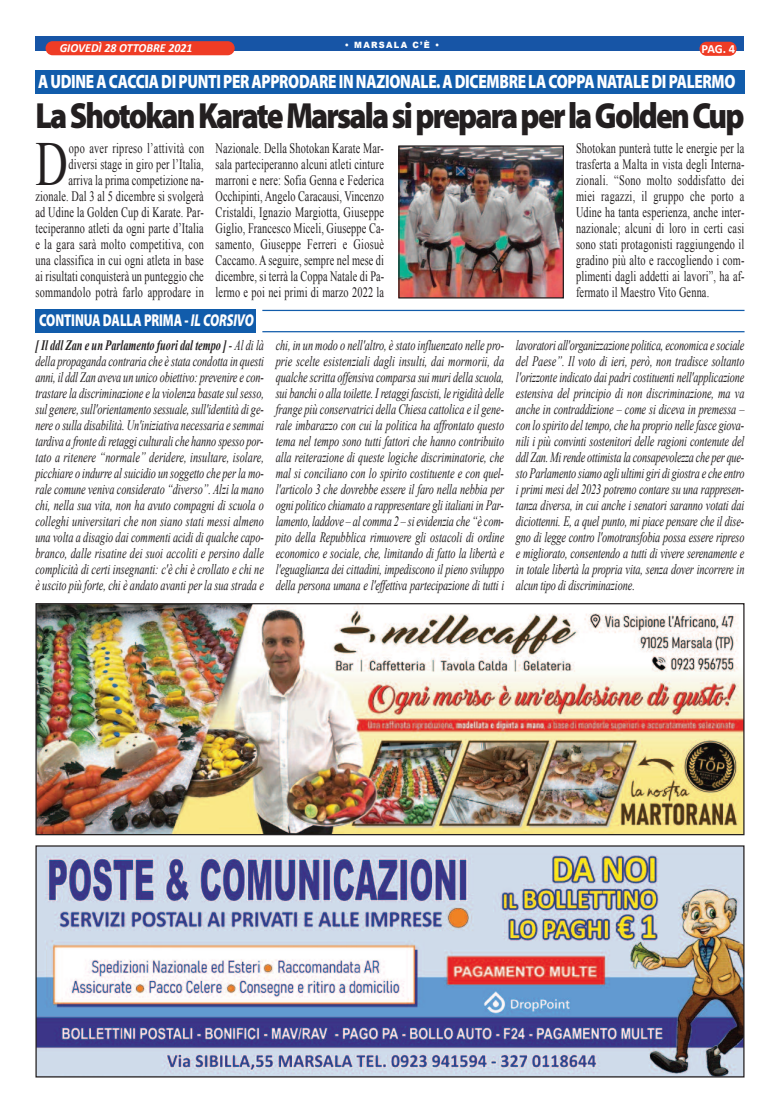
<style>
.page{position:relative;width:780px;height:1113px;background:#fff}
.page>*{position:absolute;margin:0;border:0;box-sizing:border-box;transform-origin:0 0}
.t1{font:62.62px "Times New Roman";color:#231f20;scale:.72 1}
.t2{font:900 36.5px "Myriad Pro";letter-spacing:-.06em;color:#231f20;scale:.86 1}
.t3{font:900 19.38px "Myriad Pro";letter-spacing:-.02em;color:#fff;scale:.79 1}
.t4{font:900 17.25px "Myriad Pro";letter-spacing:-.01em;color:#fff;scale:.74 1}
.t5{font:italic 14.38px/16px "Times New Roman";letter-spacing:-.015em;color:#231f20;text-align:justify;scale:.72 1}
.t6{font:14.38px/16px "Times New Roman";letter-spacing:.015em;color:#231f20;text-align:justify;scale:.72 1}
.t7{font:700 12.5px "Calibri";color:#fff}
.t8{font:italic 700 12.38px "Calibri";color:#fff;scale:.96 1}
.t9{font:900 8.62px "Arial";letter-spacing:.15em;color:#fff;scale:.96 1}
.s1{font-style:italic}
.s2{font-weight:700}
</style>
<div class="page">
<div style="left:35px;top:36px;width:709px;height:14px;background:#1755a6"></div>
<div style="left:699px;top:42px;width:37px;height:14px;background:#ef3c25;border-radius:7px"></div>
<div style="left:46px;top:41px;width:189px;height:14px;background:#ef3c25;border-radius:7px"></div>
<img style="left:37px;top:847px;width:705px;height:228px">
<div style="left:35px;top:845px;width:709px;height:232px;border:1px solid #231f20"></div>
<img style="left:37px;top:605px;width:705px;height:228px">
<div style="left:35px;top:603px;width:709px;height:232px;border:1px solid #231f20"></div>
<img style="left:400px;top:147px;width:162px;height:149px">
<div style="left:398px;top:145px;width:166px;height:153px;border:1px solid #231f20"></div>
<div style="left:35px;top:70px;width:709px;height:23px;background:#115cab"></div>
<hr style="left:262px;top:310px;width:482px;height:1px;background:#115cab">
<hr style="left:262px;top:331px;width:482px;height:1px;background:#115cab">
<div style="left:35px;top:309px;width:221px;height:24px;background:#115cab"></div>
<p class="t9" style="left:345px;top:39px;width:100px">• MARSALA C’È •</p>
<p class="t8" style="left:60px;top:43px;width:140px">GIOVEDÌ 28 OTTOBRE 2021</p>
<p class="t7" style="left:701px;top:44px;width:35px">PAG. 4</p>
<h3 class="t3" style="left:38px;top:74px;width:884px">A UDINE A CACCIA DI PUNTI PER APPRODARE IN NAZIONALE.A DICEMBRE LA COPPA NATALE DI PALERMO</h3>
<h2 class="t2" style="left:35px;top:102px;width:826px">LASHOTOKANKARATEMARSALASIPREPARAPERLAGOLDENCUP</h2>
<h1 class="t1" style="left:35px;top:129px;width:46px">D</h1>
<p class="t6" style="left:35px;top:140px;width:236px;text-align:right">opo aver ripreso l’attività con<br>diversi stage in giro per l’Italia,<br>arriva la prima competizione na&shy;zionale. Dal 3 al 5 dicembre si svolgerà ad Udine la Golden Cup di Karate. Par&shy;teciperanno atleti da ogni parte d’Italia e la gara sarà molto competitiva, con una classifica in cui ogni atleta in base ai risultati conquisterà un punteggio che sommandolo potrà farlo approdare in</p>
<p class="t6" style="left:215px;top:140px;width:236px">Nazionale. Della Shotokan Karate Mar&shy;sala parteciperanno alcuni atleti cinture marroni e nere: Sofia Genna e Federica Occhipinti, Angelo Caracausi, Vincenzo Cristaldi, Ignazio Margiotta, Giuseppe Giglio, Francesco Miceli, Giuseppe Ca&shy;samento, Giuseppe Ferreri e Giosuè Caccamo. A seguire, sempre nel mese di dicembre, si terrà la Coppa Natale di Pa&shy;lermo e poi nei primi di marzo 2022 la</p>
<p class="t6" style="left:576px;top:140px;width:236px">Shotokan punterà tutte le energie per la trasferta a Malta in vista degli Interna&shy;zionali. “Sono molto soddisfatto dei miei ragazzi, il gruppo che porto a Udine ha tanta esperienza, anche inter&shy;nazionale; alcuni di loro in certi casi sono stati protagonisti raggiungendo il gradino più alto e raccogliendo i com&shy;plimenti dagli addetti ai lavori”, ha af&shy;fermato il Maestro Vito Genna.</p>
<p class="t4" style="left:39px;top:314px;width:291px">CONTINUA DALLA PRIMA - <span class="s1">IL CORSIVO</span></p>
<p class="t5" style="left:35px;top:337px;width:319px"><span class="s2">[ Il ddl Zan e un Parlamento fuori dal tempo ]</span> - Al di là della propaganda contraria che è stata condotta in questi anni, il ddl Zan aveva un unico obiettivo: prevenire e con&shy;trastare la discriminazione e la violenza basate sul sesso, sul genere, sull'orientamento sessuale, sull'identità di ge&shy;nere o sulla disabilità. Un'iniziativa necessaria e semmai tardiva a fronte di retaggi culturali che hanno spesso por&shy;tato a ritenere “normale” deridere, insultare, isolare, picchiare o indurre al suicidio un soggetto che per la mo&shy;rale comune veniva considerato “diverso”. Alzi la mano chi, nella sua vita, non ha avuto compagni di scuola o colleghi universitari che non siano stati messi almeno una volta a disagio dai commenti acidi di qualche capo&shy;branco, dalle risatine dei suoi accoliti e persino dalle complicità di certi insegnanti: c'è chi è crollato e chi ne è uscito più forte, chi è andato avanti per la sua strada e</p>
<p class="t5" style="left:276px;top:337px;width:319px">chi, in un modo o nell'altro, è stato influenzato nelle pro&shy;prie scelte esistenziali dagli insulti, dai mormorii, da qualche scritta offensiva comparsa sui muri della scuola, sui banchi o alla toilette. I retaggi fascisti, le rigidità delle frange più conservatrici della Chiesa cattolica e il gene&shy;rale imbarazzo con cui la politica ha affrontato questo tema nel tempo sono tutti fattori che hanno contribuito alla reiterazione di queste logiche discriminatorie, che mal si conciliano con lo spirito costituente e con quel&shy;l'articolo 3 che dovrebbe essere il faro nella nebbia per ogni politico chiamato a rappresentare gli italiani in Par&shy;lamento, laddove – al comma 2 – si evidenzia che “è com&shy;pito della Repubblica rimuovere gli ostacoli di ordine economico e sociale, che, limitando di fatto la libertà e l'eguaglianza dei cittadini, impediscono il pieno sviluppo della persona umana e l'effettiva partecipazione di tutti i</p>
<p class="t5" style="left:516px;top:337px;width:319px">lavoratori all'organizzazione politica, economica e sociale del Paese”. Il voto di ieri, però, non tradisce soltanto l'orizzonte indicato dai padri costituenti nell'applicazione estensiva del principio di non discriminazione, ma va anche in contraddizione – come si diceva in premessa – con lo spirito del tempo, che ha proprio nelle fasce giova&shy;nili i più convinti sostenitori delle ragioni contenute del ddl Zan. Mi rende ottimista la consapevolezza che per que&shy;sto Parlamento siamo agli ultimi giri di giostra e che entro i primi mesi del 2023 potremo contare su una rappresen&shy;tanza diversa, in cui anche i senatori saranno votati dai diciottenni. E, a quel punto, mi piace pensare che il dise&shy;gno di legge contro l'omotransfobia possa essere ripreso e migliorato, consentendo a tutti di vivere serenamente e in totale libertà la propria vita, senza dover incorrere in alcun tipo di discriminazione.</p>
</div>
